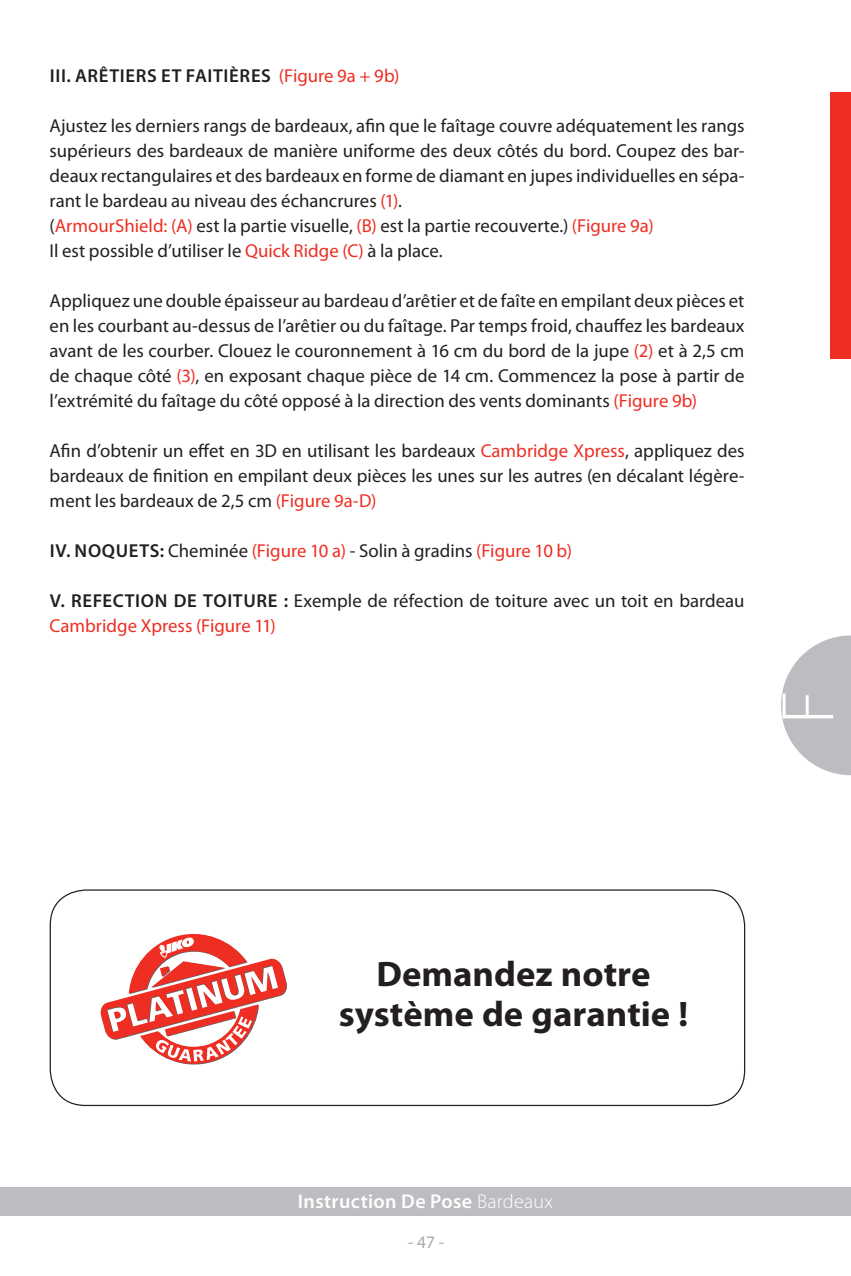
<style>
.page{position:relative;width:851px;height:1276px;background:#fff}
.page>*{position:absolute;margin:0;border:0;box-sizing:border-box;transform-origin:0 0}
.t1{font:300 75px "Myriad Pro";color:#fff}
.t2{font:700 35.5px/40px "Myriad Pro";color:#231f20;text-align:center}
.t3{font:600 20px "Myriad Pro";letter-spacing:.02em;color:#fff}
.t4{font:18.75px/25px "Myriad Pro";color:#231f20}
.t5{font:600 18.75px "Myriad Pro";letter-spacing:.035em;color:#231f20}
.t6{font:17.5px "Myriad Pro";color:#a8a9ad}
.s1{font-weight:400;color:#ee2e22}
.s2{color:#ee2e22}
.s3{font-weight:600}
.s4{font-weight:300}
</style>
<div class="page">
<div style="left:0;top:1187px;width:850px;height:29px;background:#bcbdc0"></div>
<div style="left:829px;top:92px;width:21px;height:267px;background:#ee2e22"></div>
<svg style="left:781px;top:635px;width:69px;height:140px"></svg>
<div style="left:50px;top:889px;width:695px;height:217px;border:1px solid #231f20;border-radius:35px"></div>
<svg style="left:101px;top:934px;width:186px;height:130px"></svg>
<p class="t5" style="left:50px;top:63px;width:351px">III. ARÊTIERS ET FAITIÈRES <span class="s1">(Figure 9a + 9b)</span></p>
<p class="t4" style="left:50px;top:113px;width:696px">Ajustez les derniers rangs de bardeaux, afin que le faîtage couvre adéquatement les rangs supérieurs des bardeaux de manière uniforme des deux côtés du bord. Coupez des bar&shy;deaux rectangulaires et des bardeaux en forme de diamant en jupes individuelles en sépa&shy;rant le bardeau au niveau des échancrures <span class="s2">(1)</span>.<br>(<span class="s2">ArmourShield: (A)</span> est la partie visuelle, <span class="s2">(B)</span> est la partie recouverte.) <span class="s2">(Figure 9a)<br></span>Il est possible d’utiliser le <span class="s2">Quick Ridge (C)</span> à la place.</p>
<p class="t4" style="left:50px;top:288px;width:696px;text-align:justify">Appliquez une double épaisseur au bardeau d’arêtier et de faîte en empilant deux pièces et en les courbant au-dessus de l’arêtier ou du faîtage. Par temps froid, chauffez les bardeaux avant de les courber. Clouez le couronnement à 16 cm du bord de la jupe <span class="s2">(2)</span> et à 2,5 cm de chaque côté <span class="s2">(3)</span>, en exposant chaque pièce de 14 cm. Commencez la pose à partir de l’extrémité du faîtage du côté opposé à la direction des vents dominants <span class="s2">(Figure 9b)</span></p>
<p class="t4" style="left:50px;top:438px;width:696px;text-align:justify">Afin d’obtenir un effet en 3D en utilisant les bardeaux <span class="s2">Cambridge Xpress</span>, appliquez des bardeaux de finition en empilant deux pièces les unes sur les autres (en décalant légère&shy;ment les bardeaux de 2,5 cm <span class="s2">(Figure 9a-D)</span></p>
<p class="t4" style="left:50px;top:538px;width:523px"><span class="s3">IV. NOQUETS:</span> Cheminée <span class="s2">(Figure 10 a)</span> - Solin à gradins <span class="s2">(Figure 10 b)</span></p>
<p class="t4" style="left:50px;top:588px;width:696px"><span class="s3">V. REFECTION DE TOITURE :</span> Exemple de réfection de toiture avec un toit en bardeau<br><span class="s2">Cambridge Xpress (Figure 11)</span></p>
<h1 class="t1" style="left:762px;top:724px;width:36px;rotate:-90deg">F</h1>
<h2 class="t2" style="left:338px;top:952px;width:351px">Demandez notre système de garantie !</h2>
<p class="t3" style="left:298px;top:1189px;width:256px">Instruction De Pose <span class="s4">Bardeaux</span></p>
<p class="t6" style="left:408px;top:1231px;width:38px">- 47 -</p>
</div>
